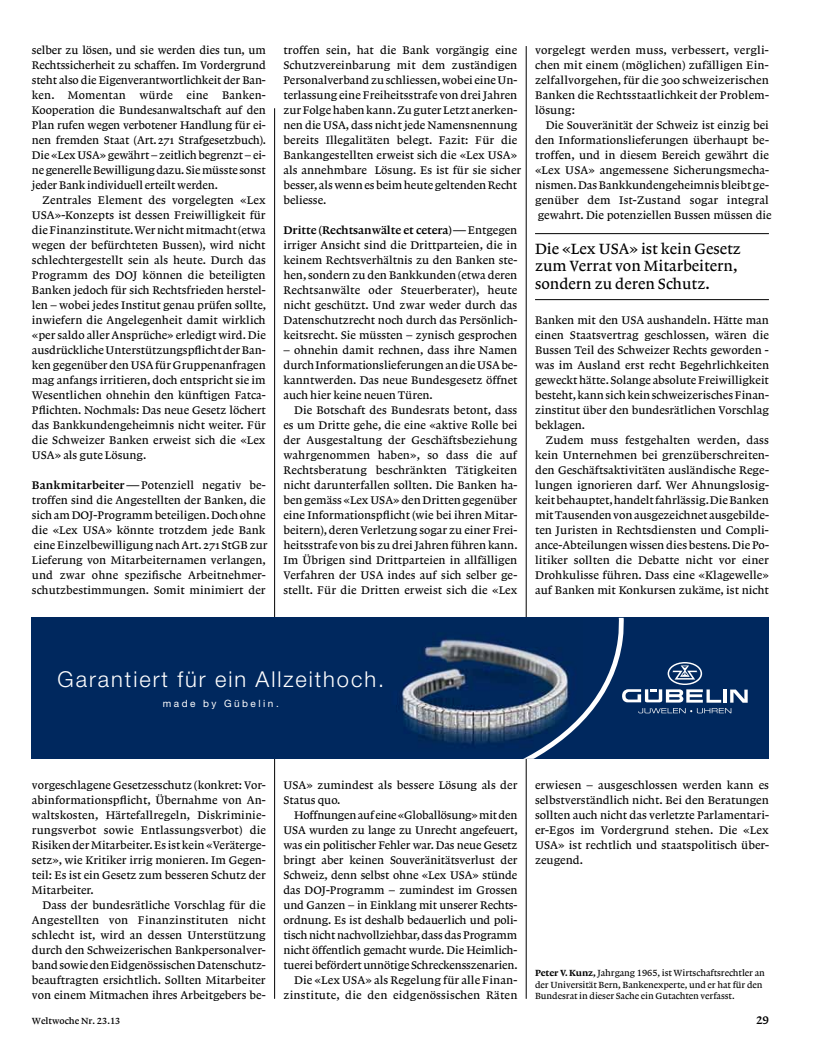
<style>
.page{position:relative;width:815px;height:1063px;background:#fff}
.page>*{position:absolute;margin:0;border:0;box-sizing:border-box;transform-origin:0 0}
.t1{font:300 21.88px "Helvetica Neue";letter-spacing:.09em;color:#fff}
.t2{font:15.62px/17.5px "Lexicon No 1 Roman A Txt";color:#000}
.t3{font:11.62px/15px "Lexicon No 1 Roman A Txt";color:#000;text-align:justify}
.t4{font:11.62px "Lexicon No 1 Roman C Txt";color:#000}
.t5{font:11.62px "Lexicon No 1 Roman C Tab";color:#000}
.t6{font:10px "Helvetica Neue";letter-spacing:.25em;color:#fff}
.t7{font:9.38px/11.2px "Lexicon No 1 Roman A Tab";letter-spacing:-.005em;color:#000}
.t8{font:9.38px "Lexicon No 1 Roman B Tab";color:#000}
.s1{font-family:"Lexicon No 1 Roman C Txt"}
.s2{font-family:"Lexicon No 1 Roman A Txt"}
.s3{font-family:"Lexicon No 1 Roman D Txt"}
</style>
<div class="page">
<hr style="left:274px;top:108px;width:1px;height:891px;background:#000">
<hr style="left:526px;top:46px;width:1px;height:953px;background:#000">
<hr style="left:535px;top:233px;width:234px;height:1px;background:#000">
<hr style="left:535px;top:299px;width:234px;height:1px;background:#000">
<div style="left:32px;top:618px;width:737px;height:141px;background:#00285e"></div>
<img style="left:400px;top:636px;width:110px;height:108px">
<svg style="left:510px;top:618px;width:238px;height:141px"></svg>
<p class="t3" style="left:32px;top:43px;width:236px">selber zu lösen, und sie werden dies tun, um Rechtssicherheit zu schaffen. Im Vordergrund steht also die Eigenverantwortlichkeit der Ban&shy;ken. Momentan würde eine Banken-Kooperation die Bundesanwaltschaft auf den Plan rufen wegen verbotener Handlung für ei&shy;nen fremden Staat (Art.271 Strafgesetzbuch).<br>Die «Lex USA» gewährt – zeitlich begrenzt – ei&shy;ne generelle Bewilligung dazu. Sie müsste sonst jeder Bank individuell erteilt werden.</p>
<p class="t3" style="left:32px;top:193px;width:236px;text-indent:11px">Zentrales Element des vorgelegten «Lex USA»-Konzepts ist dessen Freiwilligkeit für die Finanzinstitute. Wer nicht mitmacht (etwa wegen der befürchteten Bussen), wird nicht schlechtergestellt sein als heute. Durch das Programm des DOJ können die beteiligten Banken jedoch für sich Rechtsfrieden herstel&shy;len – wobei jedes Institut genau prüfen sollte, inwiefern die Angelegenheit damit wirklich «per saldo aller Ansprüche» erledigt wird. Die ausdrückliche Unterstützungspflicht der Ban&shy;ken gegenüber den USA für Gruppenanfragen mag anfangs irritieren, doch entspricht sie im Wesentlichen ohnehin den künftigen Fatca-Pflichten. Nochmals: Das neue Gesetz löchert das Bankkundengeheimnis nicht weiter. Für die Schweizer Banken erweist sich die «Lex USA» als gute Lösung.</p>
<p class="t3" style="left:32px;top:477px;width:237px;text-align:left"><span class="s1">Bankmitarbeiter_</span>Potenziell negativ be&shy;troffen sind die Angestellten der Banken, die sich am DOJ-Programm beteiligen. Doch ohne die «Lex USA» könnte trotzdem jede Bank eine Einzelbewilligung nach Art. 271 StGB zur Lieferung von Mitarbeiternamen verlangen, und zwar ohne spezifische Arbeitnehmer&shy;schutzbestimmungen. Somit minimiert der</p>
<p class="t3" style="left:283px;top:42px;width:239px;text-align:left">troffen sein, hat die Bank vorgängig eine Schutzvereinbarung mit dem zuständigen Personalverband zu schliessen, wobei eine Un&shy;terlassung eine Freiheitsstrafe von drei Jahren zur Folge haben kann. Zu guter Letzt anerken&shy;nen die USA, dass nicht jede Namensnennung bereits Illegalitäten belegt. Fazit: Für die Bankangestellten erweist sich die «Lex USA» als annehmbare Lösung. Es ist für sie sicher besser, als wenn es beim heute geltenden Recht beliesse.</p>
<p class="t4" style="left:283px;top:223px;width:235px">Dritte (Rechtsanwälte et cetera)_<span class="s2">Entgegen</span></p>
<p class="t3" style="left:283px;top:237px;width:235px">irriger Ansicht sind die Drittparteien, die in keinem Rechtsverhältnis zu den Banken ste&shy;hen, sondern zu den Bankkunden (etwa deren Rechtsanwälte oder Steuerberater), heute nicht geschützt. Und zwar weder durch das Datenschutzrecht noch durch das Persönlich&shy;keitsrecht. Sie müssten – zynisch gesprochen</p>
<p class="t3" style="left:283px;top:342px;width:235px">– ohnehin damit rechnen, dass ihre Namen durch Informationslieferungen an die USA be&shy;kanntwerden. Das neue Bundesgesetz öffnet auch hier keine neuen Türen.</p>
<p class="t3" style="left:283px;top:402px;width:236px;text-indent:11px">Die Botschaft des Bundesrats betont, dass es um Dritte gehe, die eine «aktive Rolle bei der Ausgestaltung der Geschäftsbeziehung wahrgenommen haben», so dass die auf Rechtsberatung beschränkten Tätigkeiten nicht darunterfallen sollten. Die Banken ha&shy;ben gemäss «Lex USA» den Dritten gegenüber eine Informationspflicht (wie bei ihren Mitar&shy;beitern), deren Verletzung sogar zu einer Frei&shy;heitsstrafe von bis zu drei Jahren führen kann.<br>Im Übrigen sind Drittparteien in allfälligen Verfahren der USA indes auf sich selber ge&shy;stellt. Für die Dritten erweist sich die «Lex</p>
<p class="t3" style="left:535px;top:43px;width:235px">vorgelegt werden muss, verbessert, vergli&shy;chen mit einem (möglichen) zufälligen Ein&shy;zelfallvorgehen, für die 300 schweizerischen Banken die Rechtsstaatlichkeit der Problem&shy;lösung:</p>
<p class="t3" style="left:535px;top:118px;width:238px;text-align:left;text-indent:11px">Die Souveränität der Schweiz ist einzig bei den Informationslieferungen überhaupt be&shy;troffen, und in diesem Bereich gewährt die «Lex USA» angemessene Sicherungsmecha&shy;nismen. Das Bankkundengeheimnis bleibt ge&shy;genüber dem Ist-Zustand sogar integral gewahrt. Die potenziellen Bussen müssen die</p>
<h2 class="t2" style="left:535px;top:240px;width:207px">Die «Lex USA» ist kein Gesetz zum Verrat von Mitarbeitern, sondern zu deren Schutz.</h2>
<p class="t3" style="left:535px;top:313px;width:236px">Banken mit den USA aushandeln. Hätte man einen Staatsvertrag geschlossen, wären die Bussen Teil des Schweizer Rechts geworden - was im Ausland erst recht Begehrlichkeiten geweckt hätte. Solange absolute Freiwilligkeit besteht, kann sich kein schweizerisches Finan&shy;zinstitut über den bundesrätlichen Vorschlag beklagen.</p>
<p class="t3" style="left:535px;top:433px;width:235px;text-indent:11px">Zudem muss festgehalten werden, dass kein Unternehmen bei grenzüberschreiten&shy;den Geschäftsaktivitäten ausländische Rege&shy;lungen ignorieren darf. Wer Ahnungslosig&shy;keit behauptet, handelt fahrlässig. Die Banken mit Tausenden von ausgezeichnet ausgebilde&shy;ten Juristen in Rechtsdiensten und Compli&shy;ance-Abteilungen wissen dies bestens. Die Po&shy;litiker sollten die Debatte nicht vor einer Drohkulisse führen. Dass eine «Klagewelle» auf Banken mit Konkursen zukäme, ist nicht</p>
<h1 class="t1" style="left:58px;top:666px;width:328px">Garantiert für ein Allzeithoch.</h1>
<p class="t6" style="left:163px;top:698px;width:117px">made by Gübelin.</p>
<p class="t3" style="left:32px;top:777px;width:236px">vorgeschlagene Gesetzesschutz (konkret: Vor&shy;abinformationspflicht, Übernahme von An&shy;waltskosten, Härtefallregeln, Diskriminie&shy;rungsverbot sowie Entlassungsverbot) die Risiken der Mitarbeiter. Es ist kein «Veräterge&shy;setz», wie Kritiker irrig monieren. Im Gegen&shy;teil: Es ist ein Gesetz zum besseren Schutz der Mitarbeiter.</p>
<p class="t3" style="left:32px;top:897px;width:235px;text-indent:11px">Dass der bundesrätliche Vorschlag für die Angestellten von Finanzinstituten nicht schlecht ist, wird an dessen Unterstützung durch den Schweizerischen Bankpersonalver&shy;band sowie den Eidgenössischen Datenschutz&shy;beauftragten ersichtlich. Sollten Mitarbeiter von einem Mitmachen ihres Arbeitgebers be-</p>
<p class="t3" style="left:283px;top:777px;width:235px">USA» zumindest als bessere Lösung als der<br>Status quo.</p>
<p class="t3" style="left:283px;top:808px;width:236px;text-align:right">Hoffnungen auf eine «Globallösung» mit den USA wurden zu lange zu Unrecht angefeuert, was ein politischer Fehler war. Das neue Gesetz bringt aber keinen Souveränitätsverlust der Schweiz, denn selbst ohne «Lex USA» stünde das DOJ-Programm – zumindest im Grossen und Ganzen – in Einklang mit unserer Rechts&shy;ordnung. Es ist deshalb bedauerlich und poli&shy;tisch nicht nachvollziehbar, dass das Programm nicht öffentlich gemacht wurde. Die Heimlich&shy;tuerei befördert unnötige Schreckensszenarien.<br>Die «Lex USA» als Regelung für alle Finan&shy;zinstitute, die den eidgenössischen Räten</p>
<p class="t3" style="left:535px;top:777px;width:235px">erwiesen – ausgeschlossen werden kann es selbstverständlich nicht. Bei den Beratungen sollten auch nicht das verletzte Parlamentari&shy;er-Egos im Vordergrund stehen. Die «Lex USA» ist rechtlich und staatspolitisch über&shy;zeugend.</p>
<p class="t7" style="left:535px;top:968px;width:231px"><span class="s3">Peter V. Kunz,</span> Jahrgang 1965, ist Wirtschaftsrechtler an der Universität Bern, Bankenexperte, und er hat für den<br>Bundesrat in dieser Sache ein Gutachten verfasst.</p>
<p class="t8" style="left:32px;top:1015px;width:90px">Weltwoche Nr. 23.13</p>
<p class="t5" style="left:756px;top:1013px;width:14px">29</p>
</div>
